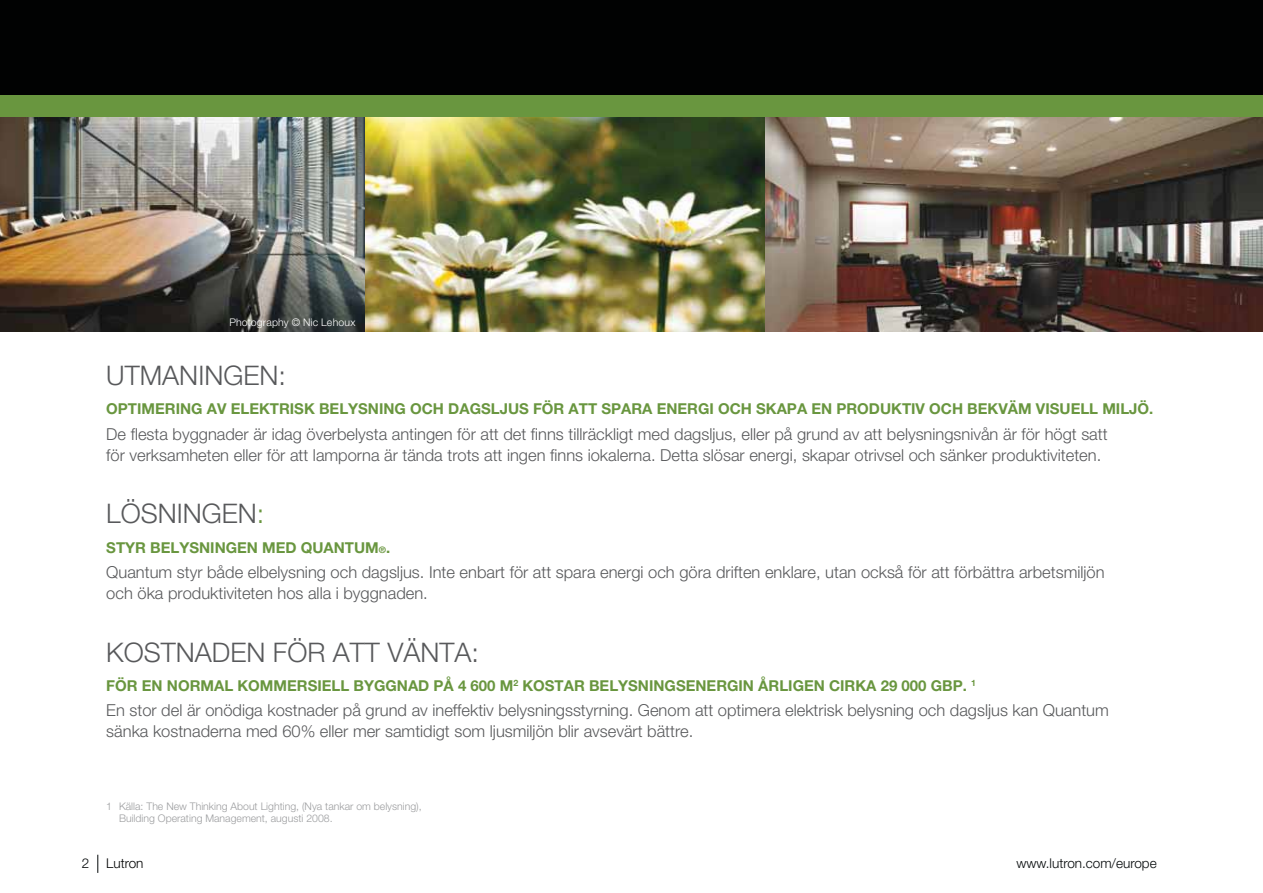
<style>
.page{position:relative;width:1263px;height:893px;background:#fff}
.page>*{position:absolute;margin:0;border:0;box-sizing:border-box;transform-origin:0 0}
.t1{font:300 27px "Helvetica Neue LT Std";color:#58595b}
.t2{font:300 16.5px/21px "Helvetica Neue LT Std";color:#58595b}
.t3{font:700 15px "Helvetica Neue LT Std";color:#69963f}
.t4{font:300 13.5px "Helvetica Neue LT Std";color:#040809}
.t5{font:300 13.5px "Helvetica Neue LT Std";color:#010202}
.t6{font:300 10.5px/12.8px "Helvetica Neue LT Std";color:#9c9d9f}
.t7{font:300 10.5px "Helvetica Neue LT Std";letter-spacing:.02em;color:#fff}
.s1{color:#69963f}
.s2{font-size:9px}
</style>
<div class="page">
<img style="left:365px;top:117px;width:400px;height:215px">
<img style="left:0;top:117px;width:365px;height:215px">
<img style="left:765px;top:117px;width:498px;height:215px">
<div style="left:0;top:0;width:1263px;height:96px;background:#010202"></div>
<div style="left:0;top:96px;width:1263px;height:21px;background:#69963f"></div>
<svg style="left:97px;top:855px;width:1px;height:18px"></svg>
<p class="t7" style="left:229px;top:319px;width:128px">Photography © Nic Lehoux</p>
<h1 class="t1" style="left:106px;top:366px;width:181px">UTMANINGEN:</h1>
<p class="t3" style="left:106px;top:404px;width:1049px">OPTIMERING AV ELEKTRISK BELYSNING OCH DAGSLJUS FÖR ATT SPARA ENERGI OCH SKAPA EN PRODUKTIV OCH BEKVÄM VISUELL MILJÖ.</p>
<p class="t2" style="left:106px;top:425px;width:1003px">De flesta byggnader är idag överbelysta antingen för att det finns tillräckligt med dagsljus, eller på grund av att belysningsnivån är för högt satt för verksamheten eller för att lamporna är tända trots att ingen finns iokalerna. Detta slösar energi, skapar otrivsel och sänker produktiviteten.</p>
<h1 class="t1" style="left:106px;top:504px;width:160px">LÖSNINGEN<span class="s1">:</span></h1>
<p class="t3" style="left:106px;top:542px;width:285px">STYR BELYSNINGEN MED QUANTUM<span class="s2">®</span>.</p>
<p class="t2" style="left:106px;top:564px;width:1000px">Quantum styr både elbelysning och dagsljus. Inte enbart för att spara energi och göra driften enklare, utan också för att förbättra arbetsmiljön och öka produktiviteten hos alla i byggnaden.</p>
<h1 class="t1" style="left:106px;top:642px;width:374px">KOSTNADEN FÖR ATT VÄNTA:</h1>
<p class="t3" style="left:106px;top:680px;width:871px">FÖR EN NORMAL KOMMERSIELL BYGGNAD PÅ 4 600 M<sup>2</sup> KOSTAR BELYSNINGSENERGIN ÅRLIGEN CIRKA 29 000 GBP. <sup>1</sup></p>
<p class="t2" style="left:106px;top:702px;width:1004px">En stor del är onödiga kostnader på grund av ineffektiv belysningsstyrning. Genom att optimera elektrisk belysning och dagsljus kan Quantum sänka kostnaderna med 60% eller mer samtidigt som ljusmiljön blir avsevärt bättre.</p>
<p class="t6" style="left:119px;top:801px;width:304px;text-indent:-13px">1 Källa: The New Thinking About Lighting, (Nya tankar om belysning),<br>Building Operating Management, augusti 2008.</p>
<p class="t4" style="left:82px;top:858px;width:9px">2</p>
<p class="t4" style="left:1016px;top:858px;width:142px">www.lutron.com/europe</p>
<p class="t5" style="left:106px;top:858px;width:39px">Lutron</p>
</div>
